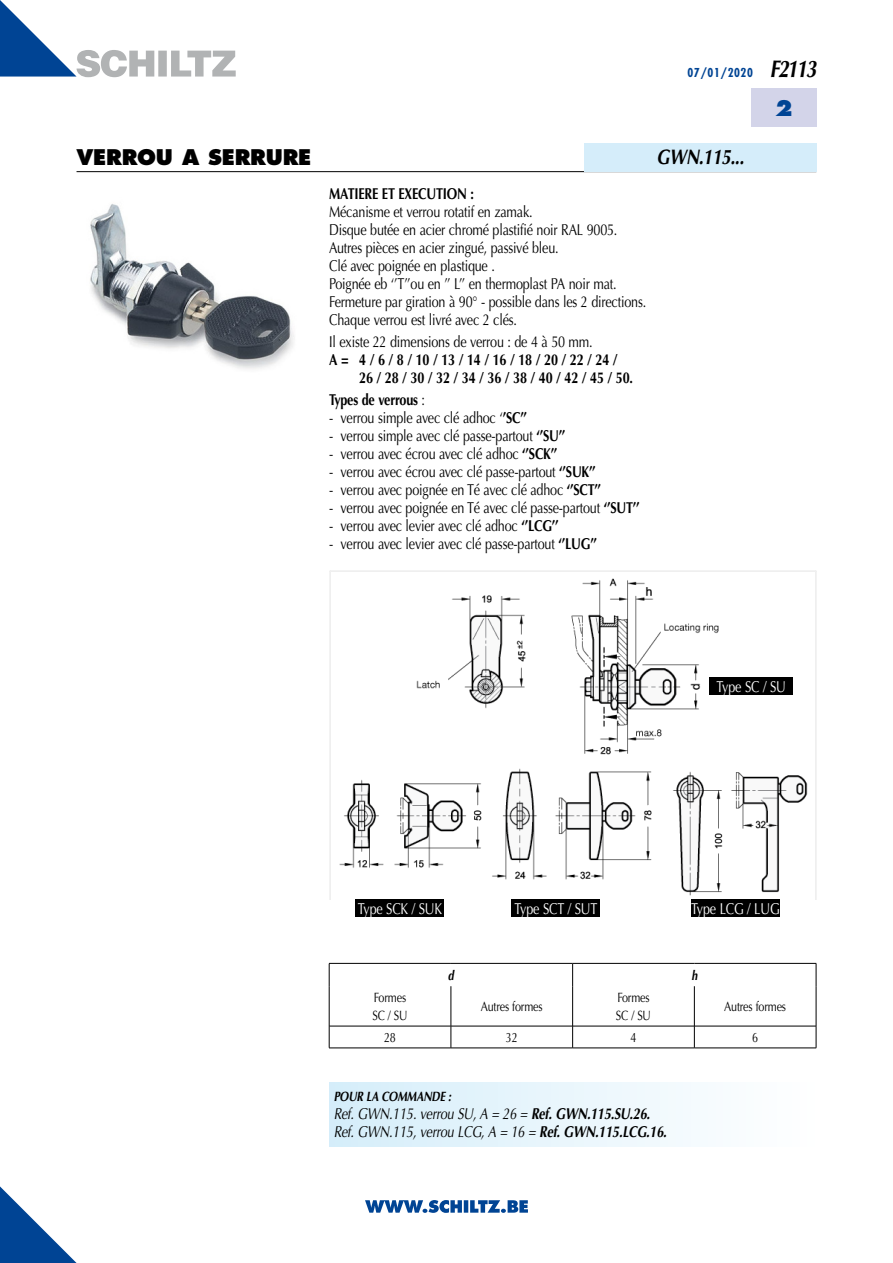
<style>
.page{position:relative;width:893px;height:1263px;background:#fff}
.page>*{position:absolute;margin:0;border:0;box-sizing:border-box;transform-origin:0 0}
.t1{font:800 21px "Futura";letter-spacing:-.015em;color:#000}
.t2{font:italic 700 21px "Optima";letter-spacing:-.015em;color:#000;scale:.8 1}
.t3{font:800 21px "Futura";color:#004494}
.t4{font:15.75px/18px "Optima";letter-spacing:-.015em;color:#000;scale:.8 1}
.t5{font:700 15.75px/18px "Optima";letter-spacing:-.015em;color:#000;scale:.8 1}
.t6{font:italic 15.75px/18px "Optima";letter-spacing:-.015em;color:#000;scale:.8 1}
.t7{font:15.75px "Optima";letter-spacing:-.015em;color:#fff;scale:.8 1}
.t8{font:13.5px/18px "Optima";letter-spacing:-.015em;color:#000;scale:.8 1}
.t9{font:italic 700 13.5px "Optima";letter-spacing:-.015em;color:#000;scale:.8 1}
.t10{font:700 condensed 12px "Futura";letter-spacing:.05em;color:#004494}
.s1{font-family:"Optima";font-style:italic;font-stretch:normal;font-size:24px;color:#000}
.s2{font-weight:400}
.s3{font-weight:700}
</style>
<div class="page">
<svg style="left:0;top:1186px;width:77px;height:77px"></svg>
<div style="left:751px;top:89px;width:65px;height:38px;background:#d3d4e9"></div>
<hr style="left:77px;top:171px;width:739px;height:1px;background:#000">
<svg style="left:0;top:0;width:236px;height:77px"></svg>
<svg style="left:365px;top:1200px;width:163px;height:13px"></svg>
<div style="left:584px;top:143px;width:232px;height:28px;background:#d5edfa"></div>
<div style="left:329px;top:1082px;width:487px;height:64px;background:linear-gradient(to right,#d5edfa,#fff)"></div>
<hr style="left:329px;top:1026px;width:122px;height:1px;background:#000">
<hr style="left:451px;top:1026px;width:121px;height:1px;background:#000">
<hr style="left:573px;top:1026px;width:121px;height:1px;background:#000">
<hr style="left:694px;top:1026px;width:122px;height:1px;background:#000">
<hr style="left:329px;top:963px;width:122px;height:1px;background:#000">
<svg style="left:329px;top:963px;width:1px;height:23px"></svg>
<hr style="left:451px;top:963px;width:122px;height:1px;background:#000">
<hr style="left:573px;top:963px;width:121px;height:1px;background:#000">
<svg style="left:572px;top:963px;width:1px;height:23px"></svg>
<hr style="left:694px;top:963px;width:122px;height:1px;background:#000">
<svg style="left:816px;top:963px;width:1px;height:23px"></svg>
<hr style="left:329px;top:986px;width:1px;height:40px;background:#000">
<hr style="left:451px;top:986px;width:1px;height:40px;background:#000">
<hr style="left:572px;top:986px;width:1px;height:40px;background:#000">
<hr style="left:694px;top:986px;width:1px;height:40px;background:#000">
<hr style="left:816px;top:986px;width:1px;height:40px;background:#000">
<svg style="left:329px;top:1026px;width:1px;height:22px"></svg>
<svg style="left:451px;top:1026px;width:1px;height:22px"></svg>
<svg style="left:572px;top:1026px;width:1px;height:22px"></svg>
<svg style="left:694px;top:1026px;width:1px;height:22px"></svg>
<svg style="left:816px;top:1026px;width:1px;height:22px"></svg>
<hr style="left:329px;top:1048px;width:122px;height:1px;background:#000">
<hr style="left:451px;top:1048px;width:122px;height:1px;background:#000">
<hr style="left:573px;top:1048px;width:121px;height:1px;background:#000">
<hr style="left:694px;top:1048px;width:122px;height:1px;background:#000">
<img style="left:90px;top:204px;width:204px;height:165px">
<img style="left:329px;top:570px;width:487px;height:329px">
<div style="left:709px;top:677px;width:84px;height:17px;background:#000"></div>
<div style="left:355px;top:899px;width:89px;height:17px;background:#000"></div>
<div style="left:512px;top:899px;width:88px;height:17px;background:#000"></div>
<div style="left:691px;top:899px;width:89px;height:17px;background:#000"></div>
<p class="t10" style="left:687px;top:65px;width:130px">07/01/2020 <span class="s1">F2113</span></p>
<h1 class="t1" style="left:77px;top:144px;width:236px">VERROU A SERRURE</h1>
<h1 class="t2" style="left:657px;top:145px;width:111px">GWN.115...</h1>
<p class="t5" style="left:329px;top:184px;width:183px">MATIERE ET EXECUTION :</p>
<p class="t4" style="left:329px;top:202px;width:398px">Mécanisme et verrou rotatif en zamak.<br>Disque butée en acier chromé plastifié noir RAL 9005.<br>Autres pièces en acier zingué, passivé bleu.<br>Clé avec poignée en plastique .<br>Poignée eb ‘’T’’ou en ’’ L’’ en thermoplast PA noir mat.<br>Fermeture par giration à 90° - possible dans les 2 directions.<br>Chaque verrou est livré avec 2 clés.</p>
<p class="t4" style="left:329px;top:333px;width:331px">Il existe 22 dimensions de verrou : de 4 à 50 mm.</p>
<p class="t5" style="left:359px;top:351px;width:344px;text-indent:-30px">A = 4 / 6 / 8 / 10 / 13 / 14 / 16 / 18 / 20 / 22 / 24 /<br>26 / 28 / 30 / 32 / 34 / 36 / 38 / 40 / 42 / 45 / 50.</p>
<p class="t5" style="left:329px;top:391px;width:121px">Types de verrous <span class="s2">:</span></p>
<p class="t4" style="left:329px;top:409px;width:249px">- verrou simple avec clé adhoc ‘<span class="s3">’SC’’</span></p>
<p class="t4" style="left:329px;top:427px;width:297px">- verrou simple avec clé passe-partout <span class="s3">‘’SU’’</span></p>
<p class="t4" style="left:329px;top:445px;width:287px">- verrou avec écrou avec clé adhoc <span class="s3">‘’SCK’’</span></p>
<p class="t4" style="left:329px;top:463px;width:335px">- verrou avec écrou avec clé passe-partout <span class="s3">‘’SUK’’</span></p>
<p class="t4" style="left:329px;top:481px;width:341px">- verrou avec poignée en Té avec clé adhoc <span class="s3">‘’SCT’’</span></p>
<p class="t4" style="left:329px;top:499px;width:389px">- verrou avec poignée en Té avec clé passe-partout <span class="s3">‘’SUT’’</span></p>
<p class="t4" style="left:329px;top:517px;width:288px">- verrou avec levier avec clé adhoc <span class="s3">‘’LCG’’</span></p>
<p class="t4" style="left:329px;top:535px;width:336px">- verrou avec levier avec clé passe-partout <span class="s3">‘’LUG’’</span></p>
<h1 class="t3" style="left:775px;top:95px;width:19px">2</h1>
<p class="t7" style="left:716px;top:677px;width:88px">Type SC / SU</p>
<p class="t7" style="left:358px;top:899px;width:107px">Type SCK / SUK</p>
<p class="t7" style="left:514px;top:899px;width:105px">Type SCT / SUT</p>
<p class="t7" style="left:691px;top:899px;width:112px">Type LCG / LUG</p>
<p class="t9" style="left:448px;top:967px;width:9px">d</p>
<p class="t9" style="left:691px;top:967px;width:9px">h</p>
<p class="t8" style="left:372px;top:989px;width:45px">Formes<br>SC / SU</p>
<p class="t8" style="left:481px;top:998px;width:79px">Autres formes</p>
<p class="t8" style="left:616px;top:989px;width:45px">Formes<br>SC / SU</p>
<p class="t8" style="left:724px;top:998px;width:79px">Autres formes</p>
<p class="t8" style="left:384px;top:1028px;width:16px">28</p>
<p class="t8" style="left:506px;top:1028px;width:16px">32</p>
<p class="t8" style="left:630px;top:1028px;width:9px">4</p>
<p class="t8" style="left:752px;top:1028px;width:9px">6</p>
<p class="t9" style="left:334px;top:1088px;width:148px">POUR LA COMMANDE :</p>
<p class="t6" style="left:334px;top:1105px;width:418px">Ref. GWN.115. verrou SU, A = 26 = <span class="s3">Ref. GWN.115.SU.26.<br></span>Ref. GWN.115, verrou LCG, A = 16 = <span class="s3">Ref. GWN.115.LCG.16.</span></p>
</div>
